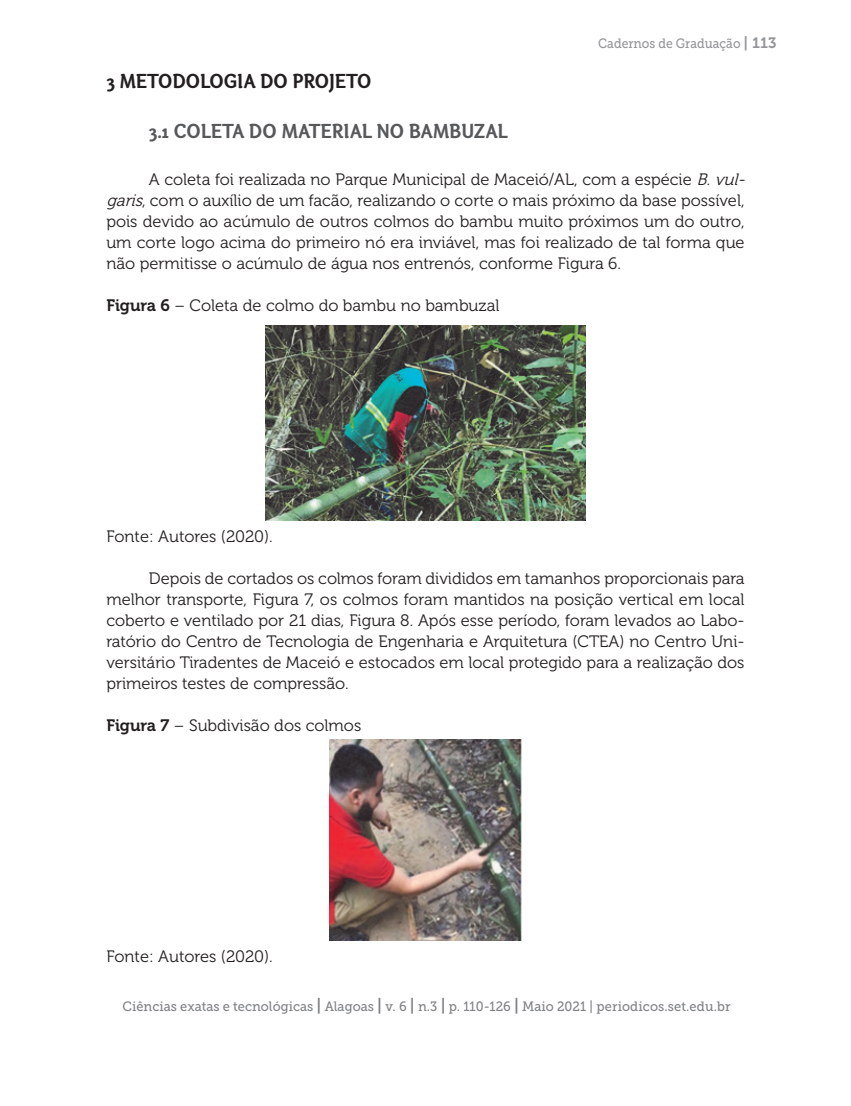
<style>
.page{position:relative;width:851px;height:1106px;background:#fff}
.page>*{position:absolute;margin:0;border:0;box-sizing:border-box;transform-origin:0 0}
.t1{font:21px "Otari Bold Limited";color:#57585a}
.t2{font:21px "Otari Bold Limited";color:#231f20}
.t3{font:16.5px/21px "Museo 300";color:#231f20}
.t4{font:13.5px "Museo Slab 500";color:#808285;scale:.95 1}
.t5{font:13.5px "Museo Slab 500";color:#939598;scale:.9 1}
.s1{font-family:"Museo 700";font-size:15px}
.s2{font-style:italic}
.s3{font-family:"Museo 700"}
.s4{font-family:"Museo 700";font-size:16.5px}
</style>
<div class="page">
<img style="left:266px;top:325px;width:319px;height:195px">
<img style="left:330px;top:739px;width:191px;height:201px">
<p class="t5" style="left:598px;top:36px;width:200px">Cadernos de Graduação <span class="s1">| 113</span></p>
<p class="t2" style="left:106px;top:68px;width:266px">3 METODOLOGIA DO PROJETO</p>
<p class="t1" style="left:149px;top:118px;width:360px">3.1 COLETA DO MATERIAL NO BAMBUZAL</p>
<p class="t3" style="left:106px;top:169px;width:644px;text-indent:43px">A coleta foi realizada no Parque Municipal de Maceió/AL, com a espécie <span class="s2">B.vul&shy;garis</span>, com o auxílio de um facão, realizando o corte o mais próximo da base possível, pois devido ao acúmulo de outros colmos do bambu muito próximos um do outro, um corte logo acima do primeiro nó era inviável, mas foi realizado de tal forma que não permitisse o acúmulo de água nos entrenós, conforme Figura 6.</p>
<p class="t3" style="left:106px;top:295px;width:394px"><span class="s3">Figura 6</span> – Coleta de colmo do bambu no bambuzal</p>
<p class="t3" style="left:106px;top:526px;width:168px">Fonte: Autores (2020).</p>
<p class="t3" style="left:106px;top:568px;width:639px;text-align:justify;text-indent:43px">Depois de cortados os colmos foram divididos em tamanhos proporcionais para melhor transporte, Figura 7, os colmos foram mantidos na posição vertical em local coberto e ventilado por 21 dias, Figura 8. Após esse período, foram levados ao Labo&shy;ratório do Centro de Tecnologia de Engenharia e Arquitetura (CTEA) no Centro Uni&shy;versitário Tiradentes de Maceió e estocados em local protegido para a realização dos primeiros testes de compressão.</p>
<p class="t3" style="left:106px;top:715px;width:256px"><span class="s3">Figura 7</span> – Subdivisão dos colmos</p>
<p class="t3" style="left:106px;top:946px;width:168px">Fonte: Autores (2020).</p>
<p class="t4" style="left:123px;top:999px;width:641px">Ciências exatas e tecnológicas <span class="s4">|</span> Alagoas <span class="s4">|</span> v. 6 <span class="s4">|</span> n.3 <span class="s4">|</span> p. 110-126 <span class="s4">|</span> Maio 2021 | periodicos.set.edu.br</p>
</div>
